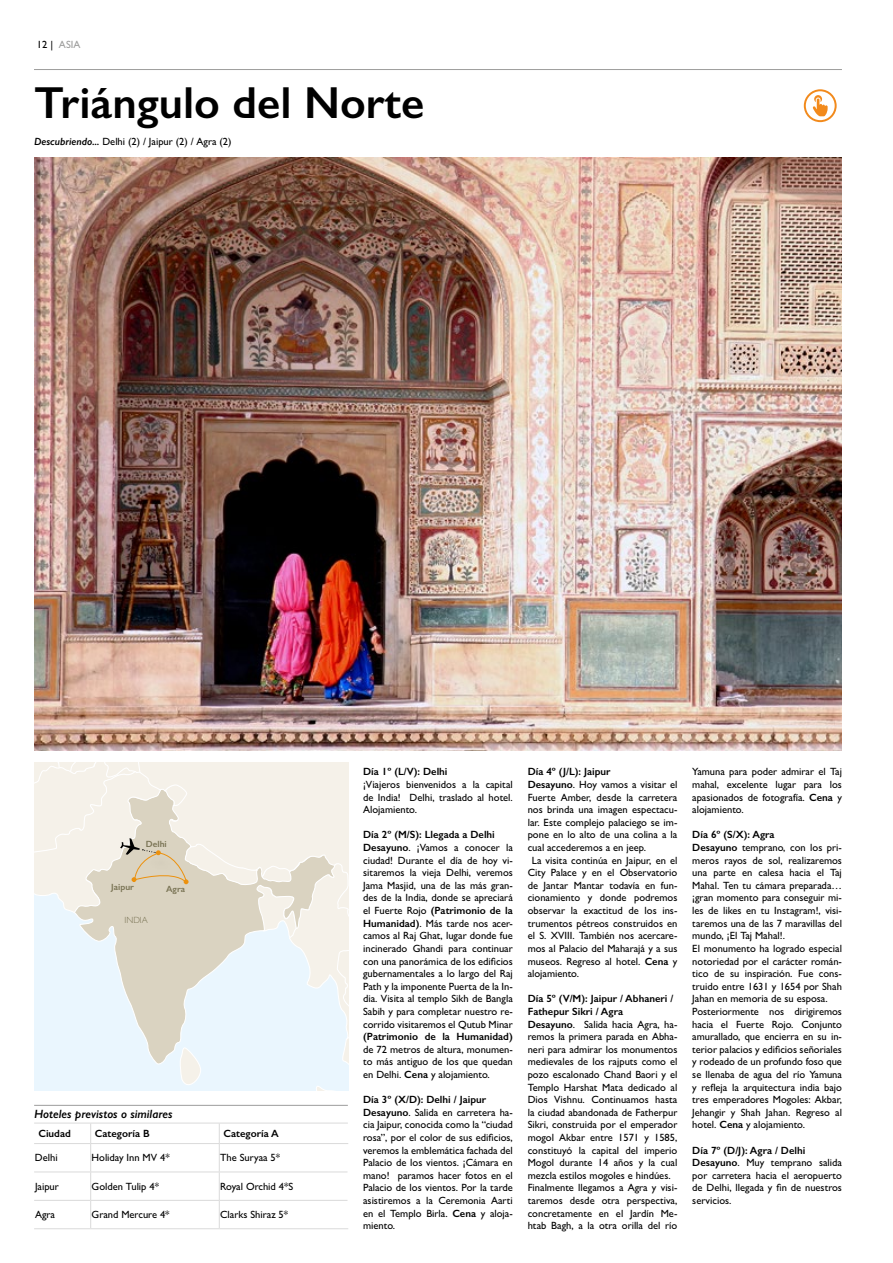
<style>
.page{position:relative;width:893px;height:1263px;background:#fff}
.page>*{position:absolute;margin:0;border:0;box-sizing:border-box;transform-origin:0 0}
.t1{font:600 45px "Gill Sans";color:#000}
.t2{font:italic 600 12px "Gill Sans";color:#000}
.t3{font:500 10.5px/12.6px "Gill Sans";color:#000}
.t4{font:600 10.5px "Gill Sans";color:#000}
.t5{font:500 10.5px "Gill Sans";color:#9d9d9c}
.t6{font:600 9px "Gill Sans";color:#797354}
.t7{font:300 9px "Gill Sans";color:#797354}
.s1{color:#000}
.s2{font-weight:600;font-style:italic}
.s3{font-weight:600}
</style>
<div class="page">
<hr style="left:34px;top:69px;width:808px;height:1px;background:#9d9d9c">
<svg style="left:34px;top:763px;width:314px;height:327px;background:#eaebe7"></svg>
<img style="left:34px;top:158px;width:808px;height:592px">
<hr style="left:34px;top:1143px;width:57px;height:1px;background:#dadada">
<hr style="left:91px;top:1143px;width:128px;height:1px;background:#dadada">
<hr style="left:219px;top:1143px;width:129px;height:1px;background:#dadada">
<hr style="left:34px;top:1171px;width:57px;height:1px;background:#dadada">
<hr style="left:91px;top:1171px;width:128px;height:1px;background:#dadada">
<hr style="left:219px;top:1171px;width:128px;height:1px;background:#dadada">
<hr style="left:34px;top:1200px;width:57px;height:1px;background:#dadada">
<hr style="left:91px;top:1200px;width:128px;height:1px;background:#dadada">
<hr style="left:219px;top:1200px;width:128px;height:1px;background:#dadada">
<hr style="left:34px;top:1228px;width:57px;height:1px;background:#dadada">
<hr style="left:91px;top:1228px;width:128px;height:1px;background:#dadada">
<hr style="left:219px;top:1228px;width:129px;height:1px;background:#dadada">
<hr style="left:34px;top:1123px;width:57px;height:1px;background:#dadada">
<hr style="left:91px;top:1123px;width:128px;height:1px;background:#dadada">
<svg style="left:90px;top:1124px;width:1px;height:104px"></svg>
<hr style="left:219px;top:1123px;width:129px;height:1px;background:#dadada">
<svg style="left:219px;top:1124px;width:1px;height:104px"></svg>
<hr style="left:34px;top:1105px;width:314px;height:1px;background:#9d9d9c">
<svg style="left:804px;top:89px;width:33px;height:33px"></svg>
<p class="t5" style="left:37px;top:38px;width:45px"><span class="s1">12 |</span> ASIA</p>
<h1 class="t1" style="left:34px;top:75px;width:392px">Triángulo del Norte</h1>
<p class="t3" style="left:34px;top:135px;width:199px"><span class="s2">Descubriendo...</span> Delhi (2) / Jaipur (2) / Agra (2)</p>
<p class="t6" style="left:111px;top:881px;width:24px">Jaipur</p>
<p class="t6" style="left:146px;top:838px;width:22px">Delhi</p>
<p class="t6" style="left:166px;top:883px;width:21px">Agra</p>
<p class="t7" style="left:124px;top:914px;width:25px">INDIA</p>
<p class="t2" style="left:34px;top:1107px;width:140px">Hoteles previstos o similares</p>
<p class="t4" style="left:38px;top:1127px;width:34px">Ciudad</p>
<p class="t4" style="left:95px;top:1127px;width:56px">Categoría B</p>
<p class="t4" style="left:224px;top:1127px;width:57px">Categoría A</p>
<p class="t3" style="left:35px;top:1151px;width:24px">Delhi</p>
<p class="t3" style="left:92px;top:1151px;width:80px">Holiday Inn MV 4*</p>
<p class="t3" style="left:220px;top:1151px;width:62px">The Suryaa 5*</p>
<p class="t3" style="left:35px;top:1180px;width:25px">Jaipur</p>
<p class="t3" style="left:92px;top:1180px;width:69px">Golden Tulip 4*</p>
<p class="t3" style="left:220px;top:1180px;width:75px">Royal Orchid 4*S</p>
<p class="t3" style="left:35px;top:1208px;width:22px">Agra</p>
<p class="t3" style="left:92px;top:1208px;width:80px">Grand Mercure 4*</p>
<p class="t3" style="left:220px;top:1208px;width:70px">Clarks Shiraz 5*</p>
<p class="t4" style="left:363px;top:765px;width:86px">Día 1º (L/V): Delhi</p>
<p class="t3" style="left:363px;top:778px;width:151px;text-align:justify">¡Viajeros bienvenidos a la capital de India! Delhi, traslado al hotel.<br>Alojamiento.</p>
<p class="t3" style="left:363px;top:828px;width:151px"><span class="s3">Día 2º (M/S): Llegada a Delhi Desayuno</span>. ¡Vamos a conocer la ciudad! Durante el día de hoy vi&shy;sitaremos la vieja Delhi, veremos Jama Masjid, una de las más gran&shy;des de la India, donde se apreciará el Fuerte Rojo <span class="s3">(Patrimonio de la Humanidad)</span>. Más tarde nos acer&shy;camos al Raj Ghat, lugar donde fue incinerado Ghandi para continuar con una panorámica de los edificios gubernamentales a lo largo del Raj Path y la imponente Puerta de la In&shy;dia. Visita al templo Sikh de Bangla Sabih y para completar nuestro re&shy;corrido visitaremos el Qutub Minar</p>
<p class="t4" style="left:363px;top:1030px;width:151px">(Patrimonio de la Humanidad)</p>
<p class="t3" style="left:363px;top:1043px;width:151px;text-align:justify">de 72 metros de altura, monumen&shy;to más antiguo de los que quedan en Delhi. <span class="s3">Cena</span> y alojamiento.</p>
<p class="t3" style="left:363px;top:1093px;width:151px"><span class="s3">Día 3º (X/D): Delhi / Jaipur<br>Desayuno</span>. Salida en carretera ha&shy;cia Jaipur, conocida como la “ciudad rosa”, por el color de sus edificios, veremos la emblemática fachada del<br>Palacio de los vientos. ¡Cámara en mano! paramos hacer fotos en el<br>Palacio de los vientos. Por la tarde asistiremos a la Ceremonia Aarti en el Templo Birla. <span class="s3">Cena</span> y aloja&shy;miento.</p>
<p class="t4" style="left:528px;top:765px;width:84px">Día 4º (J/L): Jaipur</p>
<p class="t3" style="left:528px;top:778px;width:151px"><span class="s3">Desayuno</span>. Hoy vamos a visitar el</p>
<p class="t3" style="left:528px;top:791px;width:151px">Fuerte Amber, desde la carretera</p>
<p class="t3" style="left:528px;top:803px;width:151px">nos brinda una imagen espectacu-</p>
<p class="t3" style="left:528px;top:816px;width:151px">lar. Este complejo palaciego se im-</p>
<p class="t3" style="left:528px;top:828px;width:151px">pone en lo alto de una colina a la</p>
<p class="t3" style="left:528px;top:841px;width:120px">cual accederemos a en jeep.</p>
<p class="t3" style="left:532px;top:854px;width:147px">La visita continúa en Jaipur, en el</p>
<p class="t3" style="left:528px;top:866px;width:151px">City Palace y en el Observatorio</p>
<p class="t3" style="left:528px;top:879px;width:151px">de Jantar Mantar todavía en fun-</p>
<p class="t3" style="left:528px;top:891px;width:151px">cionamiento y donde podremos</p>
<p class="t3" style="left:528px;top:904px;width:151px">observar la exactitud de los ins-</p>
<p class="t3" style="left:528px;top:917px;width:151px">trumentos pétreos construidos en</p>
<p class="t3" style="left:528px;top:929px;width:151px">el S. XVIII. También nos acercare-</p>
<p class="t3" style="left:528px;top:942px;width:151px">mos al Palacio del Maharajá y a sus</p>
<p class="t3" style="left:528px;top:954px;width:151px">museos. Regreso al hotel. <span class="s3">Cena</span> y</p>
<p class="t3" style="left:528px;top:967px;width:53px">alojamiento.</p>
<p class="t3" style="left:528px;top:992px;width:151px"><span class="s3">Día 5º (V/M): Jaipur / Abhaneri /<br>Fathepur Sikri / Agra<br>Desayuno</span>. Salida hacia Agra, ha&shy;remos la primera parada en Abha&shy;neri para admirar los monumentos medievales de los rajputs como el pozo escalonado Chand Baori y el<br>Templo Harshat Mata dedicado al<br>Dios Vishnu. Continuamos hasta la ciudad abandonada de Fatherpur<br>Sikri, construida por el emperador mogol Akbar entre 1571 y 1585, constituyó la capital del imperio<br>Mogol durante 14 años y la cual mezcla estilos mogoles e hindúes.<br>Finalmente llegamos a Agra y visi&shy;taremos desde otra perspectiva, concretamente en el Jardín Me&shy;htab Bagh, a la otra orilla del río</p>
<p class="t3" style="left:692px;top:765px;width:151px;text-align:justify">Yamuna para poder admirar el Taj mahal, excelente lugar para los apasionados de fotografía. <span class="s3">Cena</span> y alojamiento.</p>
<p class="t3" style="left:692px;top:828px;width:151px"><span class="s3">Día 6º (S/X): Agra<br>Desayuno</span> temprano, con los pri&shy;meros rayos de sol, realizaremos una parte en calesa hacia el Taj<br>Mahal. Ten tu cámara preparada… ¡gran momento para conseguir mi&shy;les de likes en tu Instagram!, visi&shy;taremos una de las 7 maravillas del mundo, ¡El Taj Mahal!.<br>El monumento ha logrado especial notoriedad por el carácter román&shy;tico de su inspiración. Fue cons&shy;truido entre 1631 y 1654 por Shah<br>Jahan en memoria de su esposa.<br>Posteriormente nos dirigiremos hacia el Fuerte Rojo. Conjunto amurallado, que encierra en su in&shy;terior palacios y edificios señoriales y rodeado de un profundo foso que se llenaba de agua del río Yamuna y refleja la arquitectura india bajo tres emperadores Mogoles: Akbar,<br>Jehangir y Shah Jahan. Regreso al hotel. <span class="s3">Cena</span> y alojamiento.</p>
<p class="t3" style="left:692px;top:1143px;width:151px"><span class="s3">Día 7º (D/J): Agra / Delhi<br>Desayuno</span>. Muy temprano salida por carretera hacia el aeropuerto de Delhi, llegada y fin de nuestros servicios.</p>
</div>
